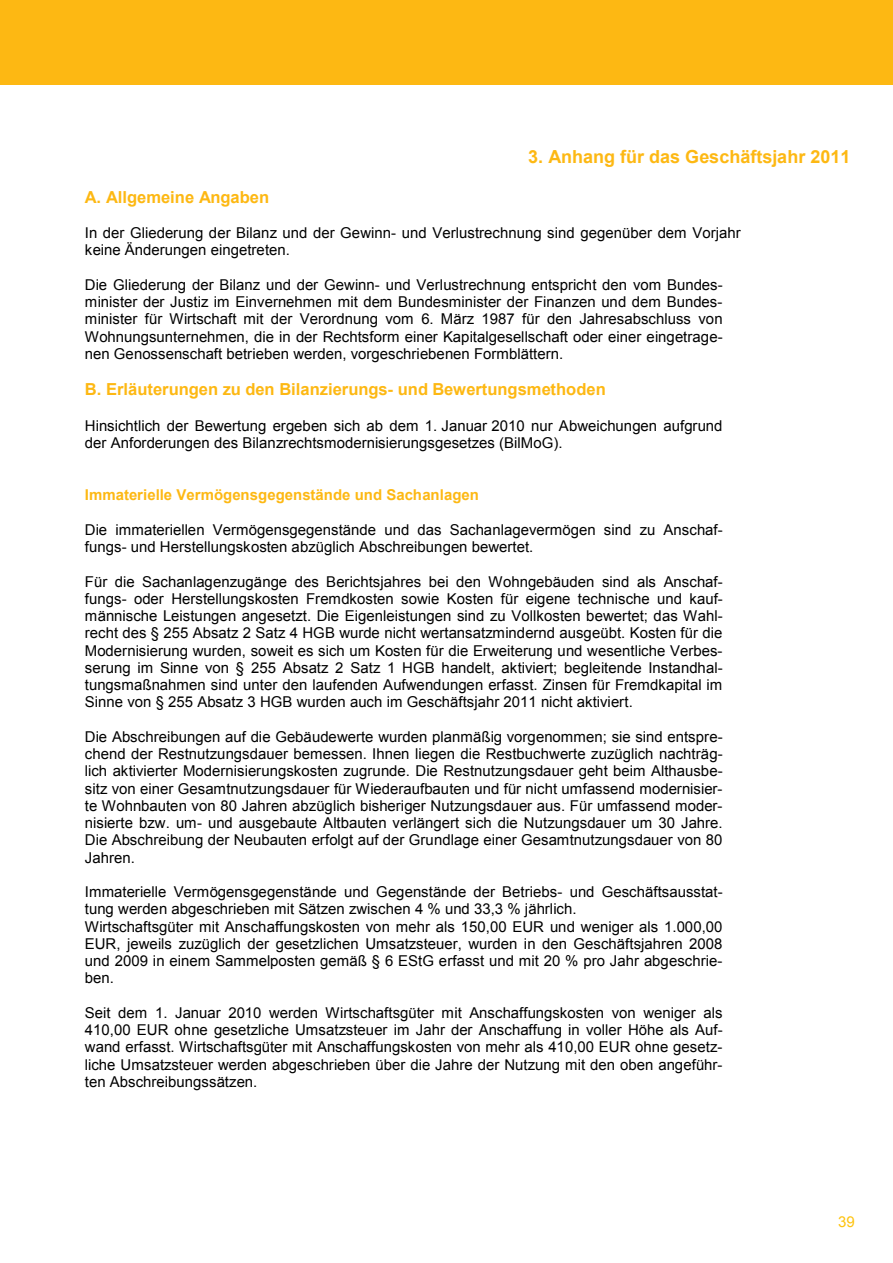
<style>
.page{position:relative;width:893px;height:1263px;background:#fff}
.page>*{position:absolute;margin:0;border:0;box-sizing:border-box;transform-origin:0 0}
.t1{font:700 18px "Arial";color:#fdb813}
.t2{font:700 16.5px "Arial";color:#fdb813}
.t3{font:15px/17.2px "Arial";color:#000}
.t4{font:700 15px "Arial";color:#fdb813}
.t5{font:15px "Arial";color:#fec30f}
</style>
<div class="page">
<div style="left:0;top:0;width:893px;height:85px;background:#fdb813"></div>
<p class="t1" style="left:528px;top:145px;width:324px">3. Anhang für das Geschäftsjahr 2011</p>
<p class="t2" style="left:85px;top:186px;width:186px">A. Allgemeine Angaben</p>
<p class="t3" style="left:85px;top:224px;width:657px">In der Gliederung der Bilanz und der Gewinn- und Verlustrechnung sind gegenüber dem Vorjahr keine Änderungen eingetreten.</p>
<p class="t3" style="left:85px;top:276px;width:639px;text-align:justify">Die Gliederung der Bilanz und der Gewinn- und Verlustrechnung entspricht den vom Bundes&shy;minister der Justiz im Einvernehmen mit dem Bundesminister der Finanzen und dem Bundes&shy;minister für Wirtschaft mit der Verordnung vom 6. März 1987 für den Jahresabschluss von Wohnungsunternehmen, die in der Rechtsform einer Kapitalgesellschaft oder einer eingetrage&shy;nen Genossenschaft betrieben werden, vorgeschriebenen Formblättern.</p>
<p class="t2" style="left:85px;top:378px;width:522px">B. Erläuterungen zu den Bilanzierungs- und Bewertungsmethoden</p>
<p class="t3" style="left:85px;top:418px;width:639px">Hinsichtlich der Bewertung ergeben sich ab dem 1. Januar 2010 nur Abweichungen aufgrund der Anforderungen des Bilanzrechtsmodernisierungsgesetzes (BilMoG).</p>
<p class="t4" style="left:85px;top:485px;width:395px">Immaterielle Vermögensgegenstände und Sachanlagen</p>
<p class="t3" style="left:85px;top:521px;width:639px">Die immateriellen Vermögensgegenstände und das Sachanlagevermögen sind zu Anschaf&shy;fungs- und Herstellungskosten abzüglich Abschreibungen bewertet.</p>
<p class="t3" style="left:85px;top:573px;width:639px;text-align:justify">Für die Sachanlagenzugänge des Berichtsjahres bei den Wohngebäuden sind als Anschaf&shy;fungs- oder Herstellungskosten Fremdkosten sowie Kosten für eigene technische und kauf&shy;männische Leistungen angesetzt. Die Eigenleistungen sind zu Vollkosten bewertet; das Wahl&shy;recht des § 255 Absatz 2 Satz 4 HGB wurde nicht wertansatzmindernd ausgeübt. Kosten für die Modernisierung wurden, soweit es sich um Kosten für die Erweiterung und wesentliche Verbes&shy;serung im Sinne von § 255 Absatz 2 Satz 1 HGB handelt, aktiviert; begleitende Instandhal&shy;tungsmaßnahmen sind unter den laufenden Aufwendungen erfasst. Zinsen für Fremdkapital im Sinne von § 255 Absatz 3 HGB wurden auch im Geschäftsjahr 2011 nicht aktiviert.</p>
<p class="t3" style="left:85px;top:728px;width:639px;text-align:justify">Die Abschreibungen auf die Gebäudewerte wurden planmäßig vorgenommen; sie sind entspre&shy;chend der Restnutzungsdauer bemessen. Ihnen liegen die Restbuchwerte zuzüglich nachträg&shy;lich aktivierter Modernisierungskosten zugrunde. Die Restnutzungsdauer geht beim Althausbe&shy;sitz von einer Gesamtnutzungsdauer für Wiederaufbauten und für nicht umfassend modernisier&shy;te Wohnbauten von 80 Jahren abzüglich bisheriger Nutzungsdauer aus. Für umfassend moder&shy;nisierte bzw. um- und ausgebaute Altbauten verlängert sich die Nutzungsdauer um 30 Jahre.<br>Die Abschreibung der Neubauten erfolgt auf der Grundlage einer Gesamtnutzungsdauer von 80<br>Jahren.</p>
<p class="t3" style="left:85px;top:883px;width:639px">Immaterielle Vermögensgegenstände und Gegenstände der Betriebs- und Geschäftsausstat&shy;tung werden abgeschrieben mit Sätzen zwischen 4 % und 33,3 % jährlich.<br>Wirtschaftsgüter mit Anschaffungskosten von mehr als 150,00 EUR und weniger als 1.000,00<br>EUR, jeweils zuzüglich der gesetzlichen Umsatzsteuer, wurden in den Geschäftsjahren 2008 und 2009 in einem Sammelposten gemäß § 6 EStG erfasst und mit 20 % pro Jahr abgeschrie&shy;ben.</p>
<p class="t3" style="left:85px;top:1004px;width:639px;text-align:justify">Seit dem 1. Januar 2010 werden Wirtschaftsgüter mit Anschaffungskosten von weniger als 410,00 EUR ohne gesetzliche Umsatzsteuer im Jahr der Anschaffung in voller Höhe als Auf&shy;wand erfasst. Wirtschaftsgüter mit Anschaffungskosten von mehr als 410,00 EUR ohne gesetz&shy;liche Umsatzsteuer werden abgeschrieben über die Jahre der Nutzung mit den oben angeführ&shy;ten Abschreibungssätzen.</p>
<p class="t5" style="left:838px;top:1212px;width:18px">39</p>
</div>
